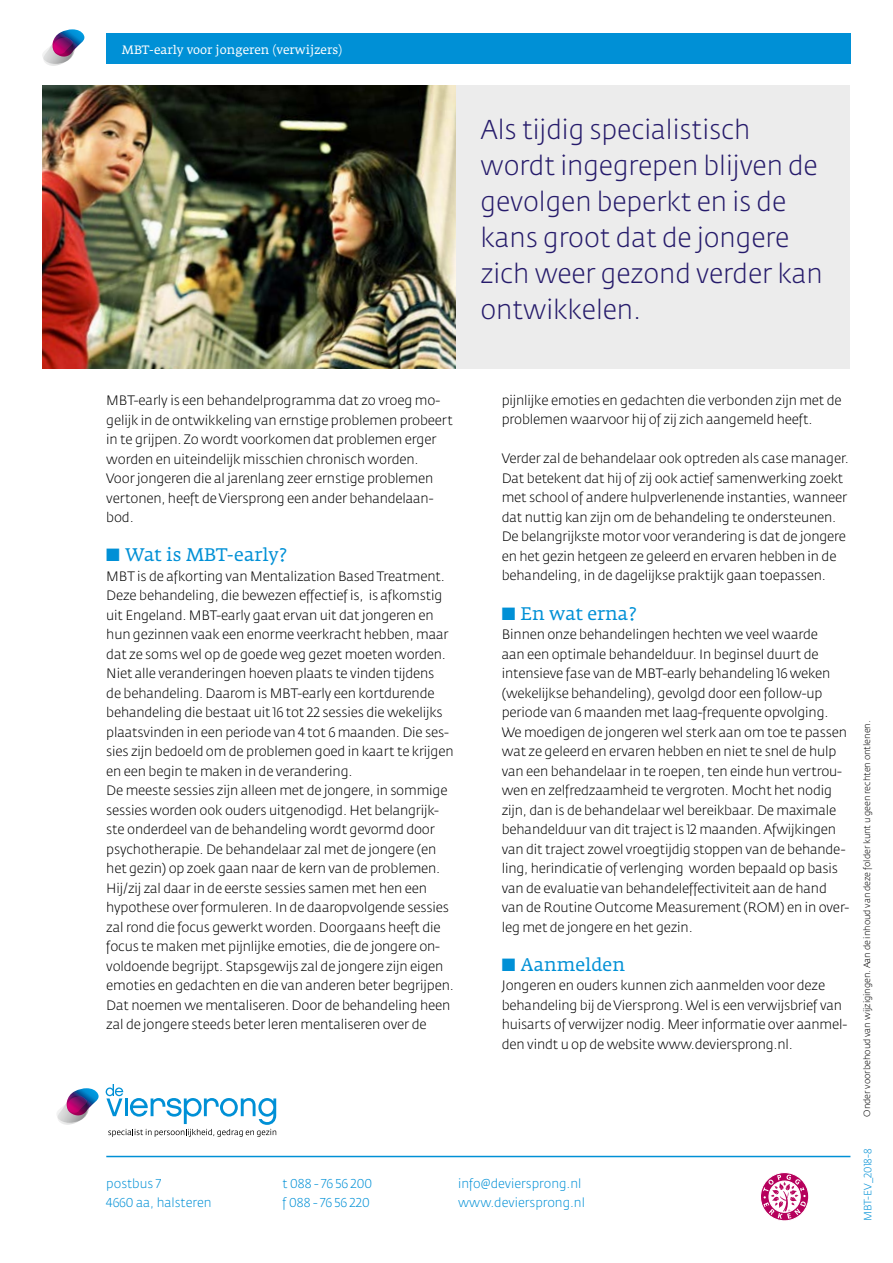
<style>
.page{position:relative;width:893px;height:1263px;background:#fff}
.page>*{position:absolute;margin:0;border:0;box-sizing:border-box;transform-origin:0 0}
.t1{font:27px/36px "Fedra Sans Light LF";color:#261b6b}
.t2{font:18px "Fedra Serif A Book LF";color:#0090d6}
.t3{font:13.5px/19.5px "Fedra Sans Light LF";letter-spacing:-.01em;color:#000}
.t4{font:12.75px/19.5px "Fedra Sans Light LF";color:#0090d6}
.t5{font:12px "Fedra Serif A Book LF";color:#fff}
.t6{font:10.5px "Fedra Sans Light LF";color:#0090d6}
.t7{font:9px "Fedra Sans Light LF";color:#000}
</style>
<div class="page">
<svg style="left:760px;top:1172px;width:49px;height:49px"></svg>
<hr style="left:106px;top:1156px;width:744px;height:1px;background:#0090d6">
<svg style="left:57px;top:1084px;width:219px;height:53px"></svg>
<div style="left:106px;top:34px;width:744px;height:30px;background:#0090d6"></div>
<svg style="left:42px;top:29px;width:43px;height:37px"></svg>
<div style="left:43px;top:85px;width:807px;height:284px;background:#ececec"></div>
<img style="left:43px;top:85px;width:412px;height:284px">
<p class="t5" style="left:122px;top:43px;width:222px">MBT-early voor jongeren (verwijzers)</p>
<h1 class="t1" style="left:480px;top:112px;width:344px">Als tijdig specialistisch wordt ingegrepen blijven de gevolgen beperkt en is de kans groot dat de jongere zich weer gezond verder kan ontwikkelen.</h1>
<p class="t3" style="left:106px;top:391px;width:348px">MBT-early is een behandelprogramma dat zo vroeg mo&shy;gelijk in de ontwikkeling van ernstige problemen probeert in te grijpen. Zo wordt voorkomen dat problemen erger worden en uiteindelijk misschien chronisch worden.<br>Voor jongeren die al jarenlang zeer ernstige problemen vertonen, heeft de Viersprong een ander behandelaan&shy;bod.</p>
<h2 class="t2" style="left:106px;top:544px;width:182px">■ Wat is MBT-early?</h2>
<p class="t3" style="left:106px;top:566px;width:349px">MBT is de afkorting van Mentalization Based Treatment.<br>Deze behandeling, die bewezen effectief is, is afkomstig uit Engeland. MBT-early gaat ervan uit dat jongeren en hun gezinnen vaak een enorme veerkracht hebben, maar dat ze soms wel op de goede weg gezet moeten worden.<br>Niet alle veranderingen hoeven plaats te vinden tijdens<br>de behandeling. Daarom is MBT-early een kortdurende behandeling die bestaat uit 16 tot 22 sessies die wekelijks plaatsvinden in een periode van 4 tot 6 maanden. Die ses&shy;sies zijn bedoeld om de problemen goed in kaart te krijgen en een begin te maken in de verandering.<br>De meeste sessies zijn alleen met de jongere, in sommige sessies worden ook ouders uitgenodigd. Het belangrijk&shy;ste onderdeel van de behandeling wordt gevormd door psychotherapie. De behandelaar zal met de jongere (en het gezin) op zoek gaan naar de kern van de problemen.<br>Hij/zij zal daar in de eerste sessies samen met hen een hypothese over formuleren. In de daaropvolgende sessies zal rond die focus gewerkt worden. Doorgaans heeft die focus te maken met pijnlijke emoties, die de jongere on&shy;voldoende begrijpt. Stapsgewijs zal de jongere zijn eigen emoties en gedachten en die van anderen beter begrijpen.<br>Dat noemen we mentaliseren. Door de behandeling heen zal de jongere steeds beter leren mentaliseren over de</p>
<p class="t3" style="left:502px;top:391px;width:341px">pijnlijke emoties en gedachten die verbonden zijn met de problemen waarvoor hij of zij zich aangemeld heeft.</p>
<p class="t3" style="left:502px;top:449px;width:349px">Verder zal de behandelaar ook optreden als case manager.<br>Dat betekent dat hij of zij ook actief samenwerking zoekt met school of andere hulpverlenende instanties, wanneer dat nuttig kan zijn om de behandeling te ondersteunen.<br>De belangrijkste motor voor verandering is dat de jongere en het gezin hetgeen ze geleerd en ervaren hebben in de behandeling, in de dagelijkse praktijk gaan toepassen.</p>
<h2 class="t2" style="left:502px;top:603px;width:136px">■ En wat erna?</h2>
<p class="t3" style="left:502px;top:625px;width:349px">Binnen onze behandelingen hechten we veel waarde<br>aan een optimale behandelduur. In beginsel duurt de intensieve fase van de MBT-early behandeling 16 weken (wekelijkse behandeling), gevolgd door een follow-up periode van 6 maanden met laag-frequente opvolging.<br>We moedigen de jongeren wel sterk aan om toe te passen wat ze geleerd en ervaren hebben en niet te snel de hulp van een behandelaar in te roepen, ten einde hun vertrou&shy;wen en zelfredzaamheid te vergroten. Mocht het nodig zijn, dan is de behandelaar wel bereikbaar. De maximale behandelduur van dit traject is 12 maanden. Afwijkingen van dit traject zowel vroegtijdig stoppen van de behande&shy;ling, herindicatie of verlenging worden bepaald op basis van de evaluatie van behandeleffectiviteit aan de hand van de Routine Outcome Measurement (ROM) en in over&shy;leg met de jongere en het gezin.</p>
<h2 class="t2" style="left:502px;top:954px;width:125px">■ Aanmelden</h2>
<p class="t3" style="left:502px;top:976px;width:347px">Jongeren en ouders kunnen zich aanmelden voor deze behandeling bij de Viersprong. Wel is een verwijsbrief van huisarts of verwijzer nodig. Meer informatie over aanmel&shy;den vindt u op de website www.deviersprong.nl.</p>
<p class="t4" style="left:106px;top:1174px;width:107px">postbus 7<br>4660 aa, halsteren</p>
<p class="t4" style="left:283px;top:1174px;width:91px">t 088 - 76 56 200 f 088 - 76 56 220</p>
<p class="t4" style="left:458px;top:1174px;width:128px">info@deviersprong.nl www.deviersprong.nl</p>
<p class="t7" style="left:862px;top:1117px;width:398px;rotate:-90deg">Onder voorbehoud van wijzigingen. Aan de inhoud van deze folder kunt u geen rechten ontlenen.</p>
<p class="t6" style="left:862px;top:1221px;width:74px;rotate:-90deg">MBT-EV_2018-8</p>
</div>
